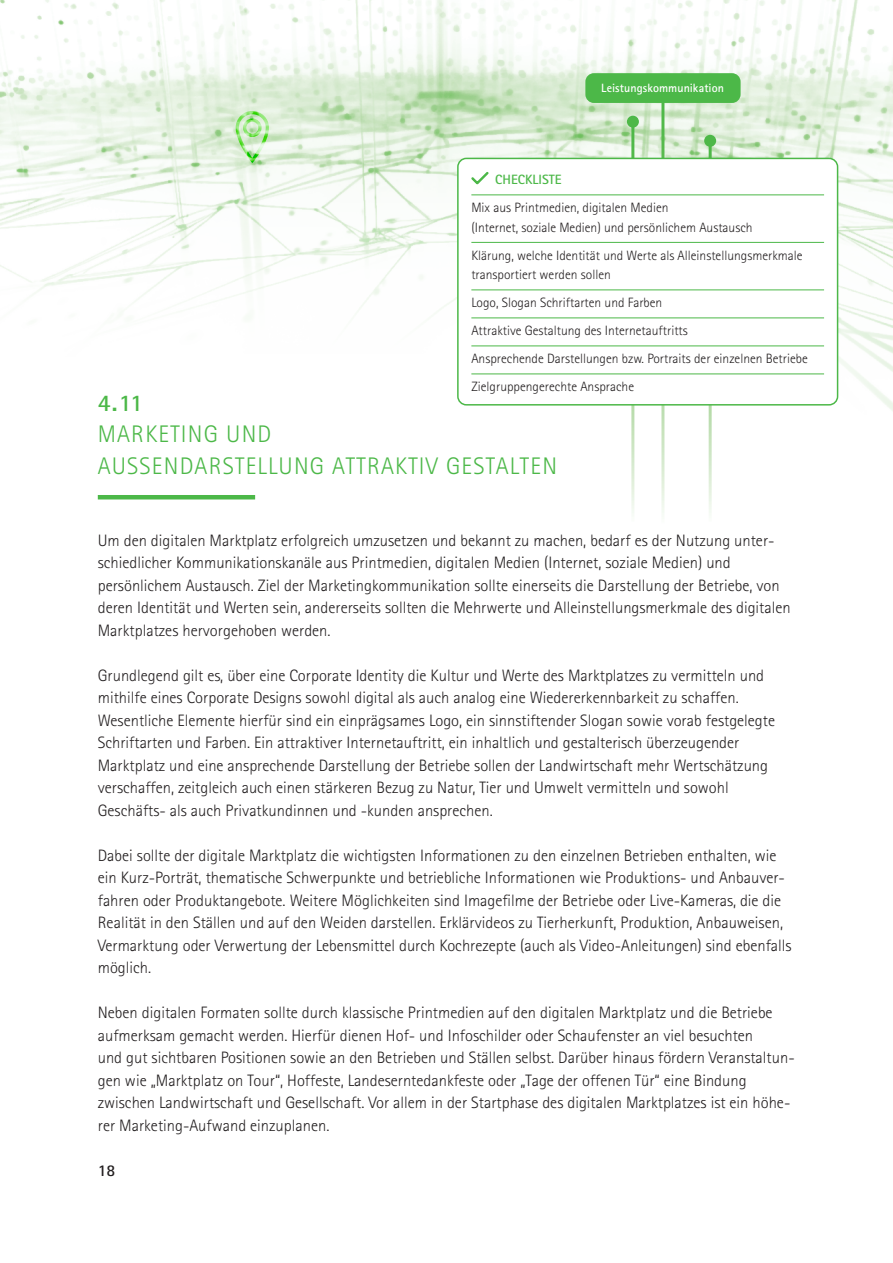
<style>
.page{position:relative;width:893px;height:1263px;background:#fff}
.page>*{position:absolute;margin:0;border:0;box-sizing:border-box;transform-origin:0 0}
.t1{font:300 24px "Rotis Sans Serif Std";letter-spacing:.05em;color:#4cb848}
.t2{font:700 24px "Rotis Sans Serif Std";color:#4cb848}
.t3{font:300 16.5px/22.5px "Rotis Sans Serif Std";color:#231f20}
.t4{font:700 16.5px "Rotis Sans Serif Std";color:#231f20}
.t5{font:300 13.5px/28px "Rotis Sans Serif Std";color:#231f20}
.t6{font:700 12px "Rotis Sans Serif Std";letter-spacing:.005em;color:#fff}
.s1{font-weight:700;color:#4cb848}
</style>
<div class="page">
<img style="left:0;top:0;width:893px;height:163px">
<hr style="left:98px;top:495px;width:157px;height:4px;background:#4cb848">
<svg style="left:236px;top:111px;width:33px;height:52px;background:#bde9b0"></svg>
<hr style="left:631px;top:122px;width:3px;height:400px;background:#fff">
<svg style="left:627px;top:116px;width:12px;height:12px"></svg>
<hr style="left:661px;top:100px;width:3px;height:423px;background:#fff">
<hr style="left:709px;top:141px;width:3px;height:381px;background:#fff">
<svg style="left:704px;top:135px;width:12px;height:12px"></svg>
<div style="left:458px;top:158px;width:380px;height:247px;background:#fff;border-radius:9px"></div>
<hr style="left:471px;top:194px;width:353px;height:1px;background:#4cb848">
<hr style="left:471px;top:242px;width:353px;height:1px;background:#4cb848">
<hr style="left:471px;top:289px;width:353px;height:1px;background:#4cb848">
<hr style="left:471px;top:317px;width:353px;height:1px;background:#4cb848">
<hr style="left:471px;top:345px;width:353px;height:1px;background:#4cb848">
<hr style="left:471px;top:374px;width:353px;height:1px;background:#4cb848">
<svg style="left:471px;top:172px;width:18px;height:13px"></svg>
<div style="left:457px;top:158px;width:381px;height:248px;border:2px solid #4cb848;border-radius:9px"></div>
<div style="left:585px;top:73px;width:156px;height:30px;background:#4cb848;border-radius:9px"></div>
<p class="t2" style="left:98px;top:387px;width:47px">4.11</p>
<h2 class="t1" style="left:98px;top:420px;width:175px">MARKETING UND</h2>
<p class="t6" style="left:601px;top:81px;width:124px">Leistungskommunikation</p>
<p class="t5" style="left:471px;top:166px;width:199px;text-indent:24px"><span class="s1">CHECKLISTE<br></span>Mix aus Printmedien, digitalen Medien</p>
<p class="t5" style="left:471px;top:213px;width:333px">(Internet, soziale Medien) und persönlichem Austausch<br>Klärung, welche Identität und Werte als Alleinstellungsmerkmale</p>
<p class="t5" style="left:471px;top:261px;width:338px">transportiert werden sollen<br>Logo, Slogan Schriftarten und Farben<br>Attraktive Gestaltung des Internetauftritts<br>Ansprechende Darstellungen bzw. Portraits der einzelnen Betriebe Zielgruppengerechte Ansprache</p>
<p class="t1" style="left:98px;top:452px;width:461px">AUSSENDARSTELLUNG ATTRAKTIV GESTALTEN</p>
<p class="t3" style="left:98px;top:529px;width:694px">Um den digitalen Marktplatz erfolgreich umzusetzen und bekannt zu machen, bedarf es der Nutzung unter&shy;schiedlicher Kommunikationskanäle aus Printmedien, digitalen Medien (Internet, soziale Medien) und persönlichem Austausch. Ziel der Marketingkommunikation sollte einerseits die Darstellung der Betriebe, von deren Identität und Werten sein, andererseits sollten die Mehrwerte und Alleinstellungsmerkmale des digitalen Marktplatzes hervorgehoben werden.</p>
<p class="t3" style="left:98px;top:664px;width:679px">Grundlegend gilt es, über eine Corporate Identity die Kultur und Werte des Marktplatzes zu vermitteln und mithilfe eines Corporate Designs sowohl digital als auch analog eine Wiedererkennbarkeit zu schaffen.<br>Wesentliche Elemente hierfür sind ein einprägsames Logo, ein sinnstiftender Slogan sowie vorab festgelegte Schriftarten und Farben. Ein attraktiver Internetauftritt, ein inhaltlich und gestalterisch überzeugender Marktplatz und eine ansprechende Darstellung der Betriebe sollen der Landwirtschaft mehr Wertschätzung verschaffen, zeitgleich auch einen stärkeren Bezug zu Natur, Tier und Umwelt vermitteln und sowohl Geschäfts- als auch Privatkundinnen und -kunden ansprechen.</p>
<p class="t3" style="left:98px;top:844px;width:695px">Dabei sollte der digitale Marktplatz die wichtigsten Informationen zu den einzelnen Betrieben enthalten, wie ein Kurz-Porträt, thematische Schwerpunkte und betriebliche Informationen wie Produktions- und Anbauver&shy;fahren oder Produktangebote. Weitere Möglichkeiten sind Imageflme der Betriebe oder Live-Kameras, die die Realität in den Ställen und auf den Weiden darstellen. Erklärvideos zu Tierherkunft, Produktion, Anbauweisen, Vermarktung oder Verwertung der Lebensmittel durch Kochrezepte (auch als Video-Anleitungen) sind ebenfalls möglich.</p>
<p class="t3" style="left:98px;top:1001px;width:698px">Neben digitalen Formaten sollte durch klassische Printmedien auf den digitalen Marktplatz und die Betriebe aufmerksam gemacht werden. Hierfür dienen Hof- und Infoschilder oder Schaufenster an viel besuchten<br>und gut sichtbaren Positionen sowie an den Betrieben und Ställen selbst. Darüber hinaus fördern Veranstaltun&shy;gen wie „Marktplatz on Tour“, Hoffeste, Landeserntedankfeste oder „Tage der offenen Tür“ eine Bindung zwischen Landwirtschaft und Gesellschaft. Vor allem in der Startphase des digitalen Marktplatzes ist ein höhe&shy;rer Marketing-Aufwand einzuplanen.</p>
<p class="t4" style="left:98px;top:1160px;width:19px">18</p>
</div>
